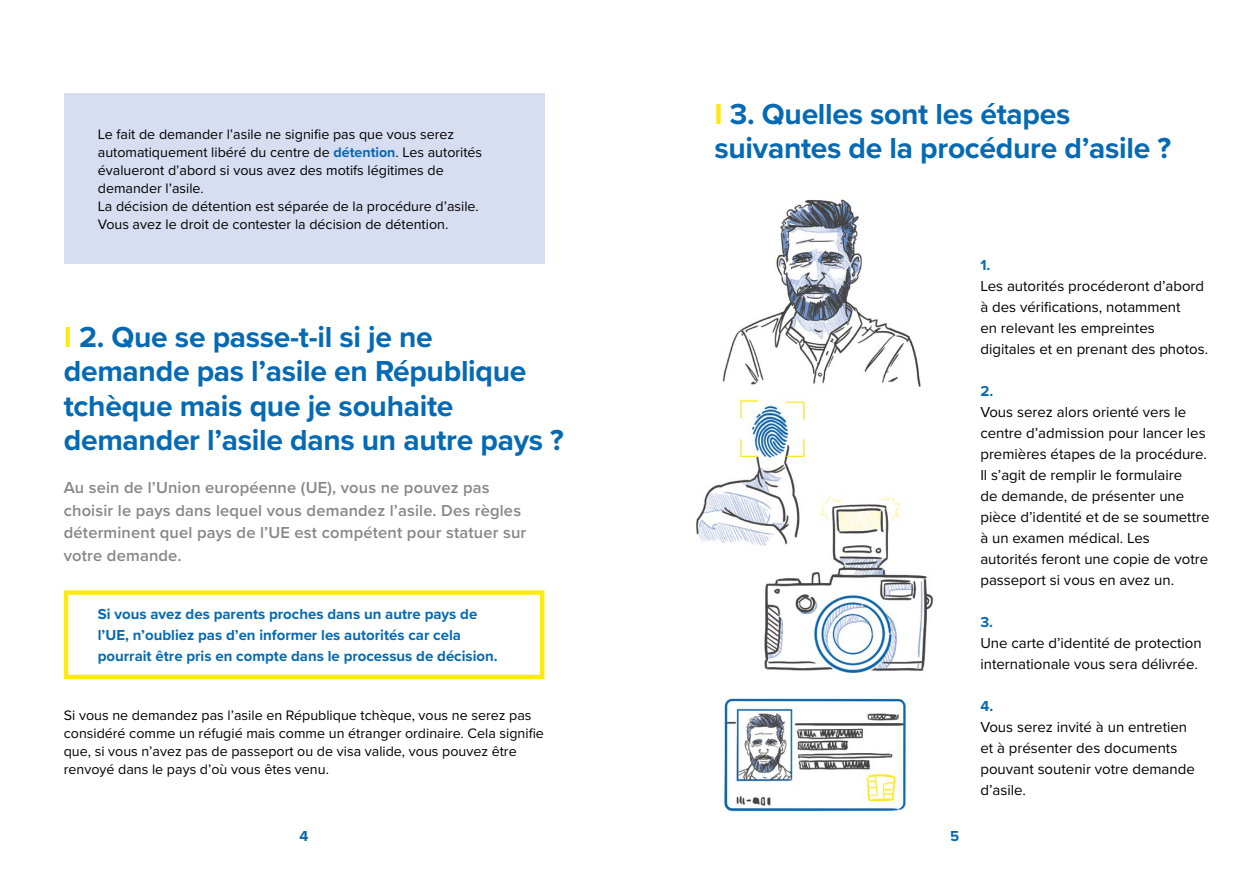
<style>
.page{position:relative;width:1259px;height:893px;background:#fff}
.page>*{position:absolute;margin:0;border:0;box-sizing:border-box;transform-origin:0 0}
.t1{font:700 30px/34.5px "Proxima Nova";letter-spacing:-.01em;color:#056ab3}
.t2{font:600 16.5px/22.5px "Proxima Nova";letter-spacing:.01em;color:#898686}
.t3{font:15px/21px "Proxima Nova";color:#000}
.t4{font:700 15px/21px "Proxima Nova";color:#056ab3}
.t5{font:14.25px/18px "Proxima Nova";color:#000}
.s1{font-weight:700;color:#056ab3}
.s2{color:#feea0f}
</style>
<div class="page">
<div style="left:64px;top:94px;width:480px;height:170px;background:#d8def2"></div>
<div style="left:64px;top:590px;width:480px;height:89px;border:4px solid #feea0f"></div>
<img style="left:723px;top:698px;width:184px;height:114px">
<img style="left:722px;top:199px;width:199px;height:188px">
<img style="left:764px;top:496px;width:169px;height:178px">
<img style="left:696px;top:399px;width:117px;height:150px">
<p class="t5" style="left:98px;top:124px;width:386px">Le fait de demander l’asile ne signifie pas que vous serez automatiquement libéré du centre de <span class="s1">détention</span>. Les autorités évalueront d’abord si vous avez des motifs légitimes de demander l’asile.<br>La décision de détention est séparée de la procédure d’asile.<br>Vous avez le droit de contester la décision de détention.</p>
<h1 class="t1" style="left:64px;top:319px;width:501px"><span class="s2">I</span> 2. Que se passe-t-il si je ne demande pas l’asile en République tchèque mais que je souhaite demander l’asile dans un autre pays ?</h1>
<p class="t2" style="left:64px;top:476px;width:464px">Au sein de l’Union européenne (UE), vous ne pouvez pas choisir le pays dans lequel vous demandez l’asile. Des règles déterminent quel pays de l’UE est compétent pour statuer sur votre demande.</p>
<p class="t4" style="left:98px;top:603px;width:401px">Si vous avez des parents proches dans un autre pays de l’UE, n’oubliez pas d’en informer les autorités car cela pourrait être pris en compte dans le processus de décision.</p>
<p class="t5" style="left:64px;top:706px;width:481px">Si vous ne demandez pas l’asile en République tchèque, vous ne serez pas considéré comme un réfugié mais comme un étranger ordinaire. Cela signifie que, si vous n’avez pas de passeport ou de visa valide, vous pouvez être renvoyé dans le pays d’où vous êtes venu.</p>
<h1 class="t1" style="left:714px;top:96px;width:458px"><span class="s2">I</span> 3. Quelles sont les étapes suivantes de la procédure d’asile ?</h1>
<p class="t4" style="left:980px;top:254px;width:12px">1.</p>
<p class="t3" style="left:980px;top:275px;width:229px">Les autorités procéderont d’abord à des vérifications, notamment<br>en relevant les empreintes digitales et en prenant des photos.</p>
<p class="t4" style="left:980px;top:380px;width:14px">2.</p>
<p class="t3" style="left:980px;top:401px;width:231px">Vous serez alors orienté vers le centre d’admission pour lancer les premières étapes de la procédure.<br>Il s’agit de remplir le formulaire<br>de demande, de présenter une pièce d’identité et de se soumettre à un examen médical. Les autorités feront une copie de votre passeport si vous en avez un.</p>
<p class="t4" style="left:980px;top:611px;width:14px">3.</p>
<p class="t3" style="left:980px;top:632px;width:223px">Une carte d’identité de protection internationale vous sera délivrée.</p>
<p class="t4" style="left:980px;top:695px;width:14px">4.</p>
<p class="t3" style="left:980px;top:716px;width:216px">Vous serez invité à un entretien et à présenter des documents pouvant soutenir votre demande d’asile.</p>
<p class="t4" style="left:300px;top:825px;width:10px">4</p>
<p class="t4" style="left:950px;top:825px;width:11px">5</p>
</div>
